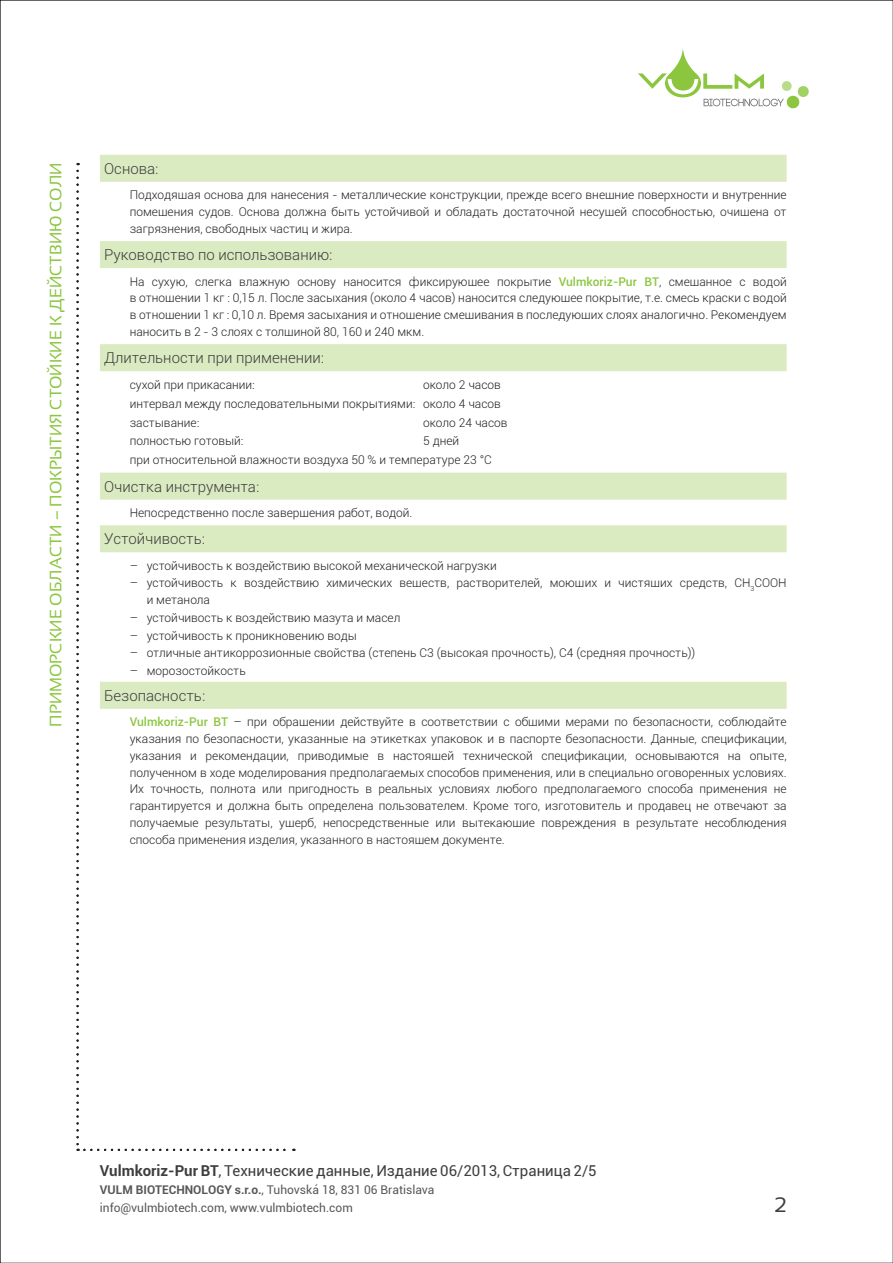
<style>
.page{position:relative;width:893px;height:1263px;background:#fff}
.page>*{position:absolute;margin:0;border:0;box-sizing:border-box;transform-origin:0 0}
.t1{font:21px "Sansation";color:#3e3e3f}
.t2{font:16.5px "Sansation";color:#8bc63e}
.t3{font:300 15px "Roboto";color:#3e3e3f}
.t4{font:15px "Roboto";color:#3e3e3f}
.t5{font:300 12px/16.8px "Roboto";color:#231f20;text-align:justify}
.t6{font:12px/18px "Roboto";color:#57585a}
.s1{font-weight:500;color:#8bc63e}
.s2{font-weight:700}
</style>
<div class="page">
<div style="left:100px;top:155px;width:687px;height:27px;background:#daeac1"></div>
<div style="left:100px;top:241px;width:687px;height:27px;background:#daeac1"></div>
<div style="left:100px;top:344px;width:687px;height:27px;background:#daeac1"></div>
<div style="left:100px;top:473px;width:687px;height:27px;background:#daeac1"></div>
<div style="left:100px;top:525px;width:687px;height:27px;background:#daeac1"></div>
<div style="left:100px;top:682px;width:687px;height:27px;background:#daeac1"></div>
<svg style="left:76px;top:171px;width:218px;height:980px"></svg>
<svg style="left:638px;top:48px;width:171px;height:61px"></svg>
<h2 class="t2" style="left:46px;top:727px;width:565px;rotate:-90deg">ПРИМОРСКИЕ ОБЛАСТИ – ПОКРЫТИЯ СТОЙКИЕ К ДЕЙСТВИЮ СОЛИ</h2>
<p class="t3" style="left:104px;top:158px;width:56px">Основа:</p>
<p class="t5" style="left:130px;top:186px;width:658px">Подходящая основа для нанесения - металлические конструкции, прежде всего внешние поверхности и внутренние помещения судов. Основа должна быть устойчивой и обладать достаточной несущей способностью, очищена от загрязнения, свободных частиц и жира.</p>
<p class="t3" style="left:104px;top:245px;width:230px">Руководство по использованию:</p>
<p class="t5" style="left:130px;top:272px;width:658px">На сухую, слегка влажную основу наносится фиксирующее покрытие <span class="s1">Vulmkoriz-Pur BT</span>, смешанное с водой в отношении 1 кг : 0,15 л. После засыхания (около 4 часов) наносится следующее покрытие, т.е. смесь краски с водой в отношении 1 кг : 0,10 л. Время засыхания и отношение смешивания в последующих слоях аналогично. Рекомендуем наносить в 2 - 3 слоях с толщиной 80, 160 и 240 мкм.</p>
<p class="t3" style="left:104px;top:348px;width:221px">Длительности при применении:</p>
<p class="t5" style="left:130px;top:376px;width:127px">сухой при прикасании:</p>
<p class="t5" style="left:130px;top:375px;width:373px;line-height:18.9px;text-indent:293px">около 2 часов интервал между последовательными покрытиями: около 4 часов застывание:</p>
<p class="t5" style="left:423px;top:413px;width:86px">около 24 часов</p>
<p class="t5" style="left:130px;top:431px;width:364px;line-height:18.9px;text-indent:293px">5 дней<br>при относительной влажности воздуха 50 % и температуре 23 °C</p>
<p class="t3" style="left:104px;top:476px;width:157px">Очистка инструмента:</p>
<p class="t5" style="left:130px;top:504px;width:284px">Непосредственно после завершения работ, водой.</p>
<p class="t3" style="left:104px;top:529px;width:102px">Устойчивость:</p>
<p class="t5" style="left:130px;top:557px;width:369px">– устойчивость к воздействию высокой механической нагрузки</p>
<p class="t5" style="left:147px;top:574px;width:641px;text-indent:-17px">– устойчивость к воздействию химических веществ, растворителей, моющих и чистящих средств, СН<sub>3</sub>СООН и метанола</p>
<p class="t5" style="left:130px;top:609px;width:272px">– устойчивость к воздействию мазута и масел</p>
<p class="t5" style="left:130px;top:626px;width:229px">– устойчивость к проникновению воды</p>
<p class="t5" style="left:130px;top:644px;width:567px">– отличные антикоррозионные свойства (степень С3 (высокая прочность), С4 (средняя прочность))</p>
<p class="t5" style="left:130px;top:662px;width:118px">– морозостойкость</p>
<p class="t3" style="left:104px;top:685px;width:103px">Безопасность:</p>
<p class="t5" style="left:130px;top:713px;width:658px"><span class="s1">Vulmkoriz-Pur BT</span> – при обращении действуйте в соответствии с общими мерами по безопасности, соблюдайте указания по безопасности, указанные на этикетках упаковок и в паспорте безопасности. Данные, спецификации, указания и рекомендации, приводимые в настоящей технической спецификации, основываются на опыте, полученном в ходе моделирования предполагаемых способов применения, или в специально оговоренных условиях.<br>Их точность, полнота или пригодность в реальных условиях любого предполагаемого способа применения не гарантируется и должна быть определена пользователем. Кроме того, изготовитель и продавец не отвечают за получаемые результаты, ущерб, непосредственные или вытекающие повреждения в результате несоблюдения способа применения изделия, указанного в настоящем документе.</p>
<p class="t5" style="left:130px;top:432px;width:115px">полностью готовый:</p>
<p class="t4" style="left:100px;top:1160px;width:498px"><span class="s2">Vulmkoriz-Pur BT</span>, Техническиe данныe, Издание 06/2013, Страница 2/5</p>
<p class="t6" style="left:100px;top:1181px;width:336px"><span class="s2">VULM BIOTECHNOLOGY s.r.o.</span>, Tuhovská 18, 831 06 Bratislava info@vulmbiotech.com, www.vulmbiotech.com</p>
<h1 class="t1" style="left:775px;top:1193px;width:13px">2</h1>
</div>
